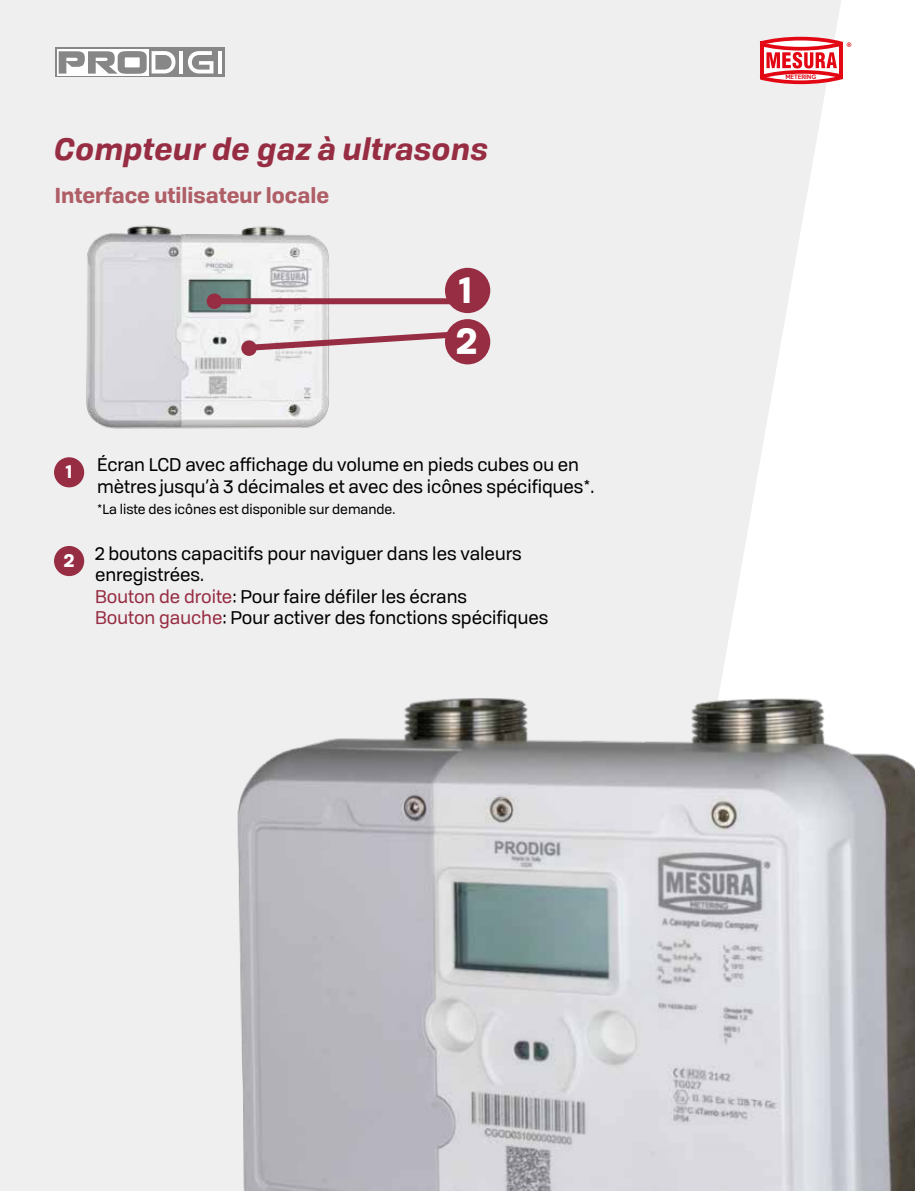
<style>
.page{position:relative;width:915px;height:1191px;background:#fff}
.page>*{position:absolute;margin:0;border:0;box-sizing:border-box;transform-origin:0 0}
.t1{font:700 36px/51.3px "Tofino Pro Personal";color:#fff}
.t2{font:italic 700 30px "Tofino Pro Personal";color:#972d42}
.t3{font:700 21px "Tofino Pro Personal";color:#af5e66}
.t4{font:18px/21.6px "Tofino Pro Personal";color:#000}
.t5{font:700 18px "Tofino Pro Personal";color:#fff}
.t6{font:13.5px "Tofino Pro Personal";color:#000}
.t7{font:500 5.55px "Keep Calm";color:#e30613}
.s1{color:#972d42}
</style>
<div class="page">
<div style="left:0;top:0;width:841px;height:1191px;background:#f0eff0"></div>
<svg style="left:759px;top:37px;width:92px;height:47px"></svg>
<div style="left:55px;top:48px;width:169px;height:29px;background:#878787"></div>
<div style="left:57px;top:49px;width:91px;height:27px;background:#fff"></div>
<svg style="left:59px;top:51px;width:116px;height:23px"></svg>
<hr style="left:179px;top:51px;width:4px;height:22px;background:#fff">
<svg style="left:188px;top:51px;width:25px;height:22px"></svg>
<svg style="left:218px;top:51px;width:3px;height:22px"></svg>
<img style="left:70px;top:216px;width:273px;height:220px">
<div style="left:241px;top:340px;width:16px;height:16px;background:#972d42;border-radius:50%"></div>
<div style="left:206px;top:293px;width:16px;height:16px;background:#972d42;border-radius:50%"></div>
<svg style="left:249px;top:328px;width:200px;height:26px"></svg>
<div style="left:218px;top:298px;width:233px;height:6px;background:#972d42"></div>
<div style="left:445px;top:268px;width:45px;height:45px;background:#972d42;border-radius:50%"></div>
<div style="left:445px;top:319px;width:45px;height:45px;background:#972d42;border-radius:50%"></div>
<div style="left:55px;top:458px;width:28px;height:28px;background:#972d42;border-radius:50%"></div>
<div style="left:54px;top:457px;width:30px;height:30px;border:2px solid #972d42;border-radius:50%"></div>
<div style="left:55px;top:547px;width:28px;height:28px;background:#972d42;border-radius:50%"></div>
<div style="left:54px;top:546px;width:30px;height:30px;border:2px solid #972d42;border-radius:50%"></div>
<img style="left:230px;top:691px;width:684px;height:500px">
<h2 class="t2" style="left:54px;top:124px;width:435px">Compteur de gaz à ultrasons</h2>
<p class="t3" style="left:55px;top:178px;width:276px">Interface utilisateur locale</p>
<h1 class="t1" style="left:456px;top:261px;width:23px">1<br>2</h1>
<p class="t5" style="left:66px;top:457px;width:8px">1</p>
<p class="t5" style="left:64px;top:546px;width:12px">2</p>
<p class="t4" style="left:97px;top:452px;width:498px">Écran LCD avec affichage du volume en pieds cubes ou en mètres jusqu’à 3 décimales et avec des icônes spécifiques*.</p>
<p class="t6" style="left:97px;top:499px;width:299px">*La liste des icônes est disponible sur demande.</p>
<p class="t4" style="left:95px;top:541px;width:454px">2 boutons capacitifs pour naviguer dans les valeurs enregistrées.<br><span class="s1">Bouton de droite</span>: Pour faire défiler les écrans<br><span class="s1">Bouton gauche</span>: Pour activer des fonctions spécifiques</p>
<p class="t7" style="left:785px;top:72px;width:32px">METERING</p>
</div>
